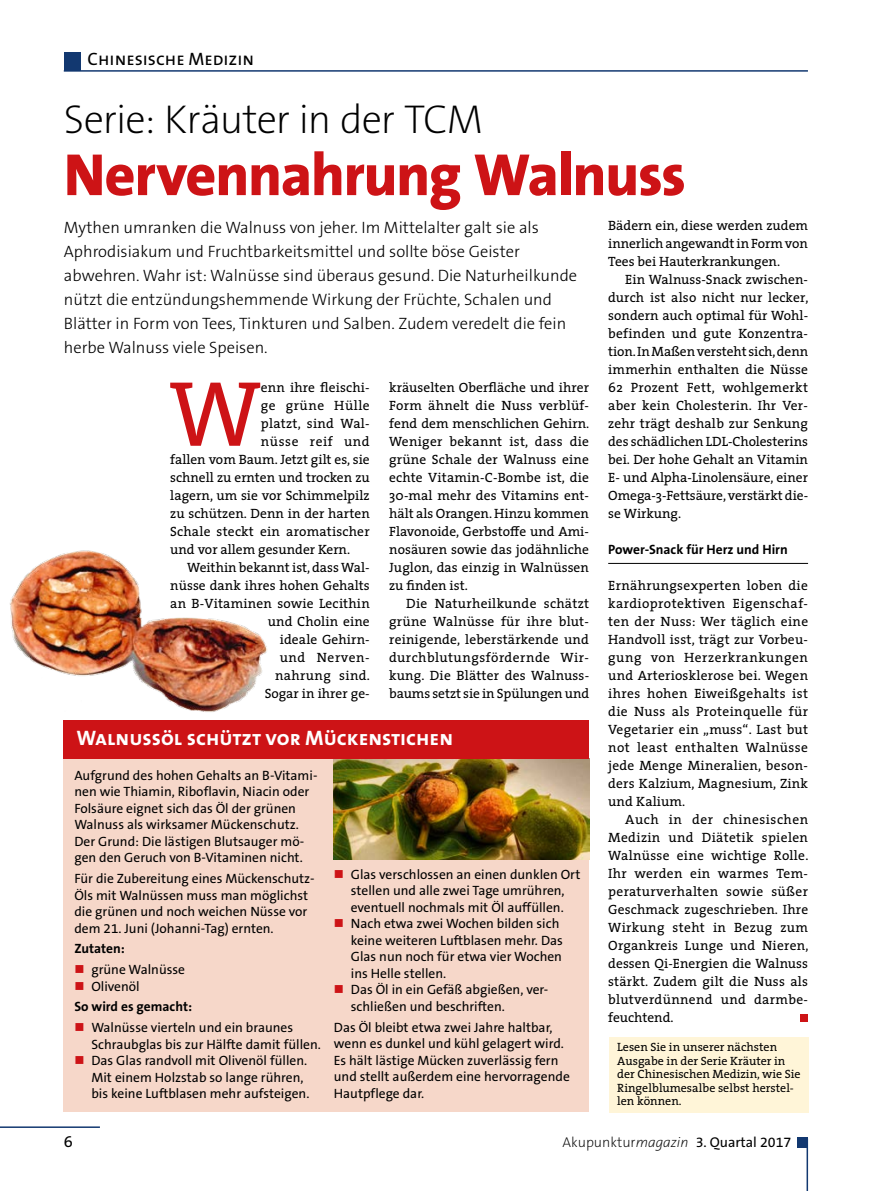
<style>
.page{position:relative;width:893px;height:1191px;background:#fff}
.page>*{position:absolute;margin:0;border:0;box-sizing:border-box;transform-origin:0 0}
.t1{font:93.45px "The Serif";color:#cd1316}
.t2{font:800 60px "The Sans B8";letter-spacing:-.025em;color:#cd1316}
.t3{font:200 40.5px "The Sans B2";letter-spacing:-.025em;color:#000}
.t4{font:700 21px "Aku Mag Caps";color:#fff}
.t5{font:18px "Aku Mag Caps";color:#000}
.t6{font:300 16.5px/24px "The Sans B3";color:#000}
.t7{font:16.5px "The Sans B5 Plain";color:#000}
.t8{font:14.25px "The Sans B5 Plain";color:#000}
.t9{font:13.5px/18px "The Serif";letter-spacing:.005em;color:#000;text-align:justify}
.t10{font:13.5px/16.5px "The Sans B5 Plain";color:#000}
.t11{font:700 13.5px "The Sans B7";color:#000}
.t12{font:13.5px "The Serif";letter-spacing:.045em;color:#000}
.t13{font:13.5px "The Serif";letter-spacing:.035em;color:#000}
.t14{font:13.5px "The Serif";letter-spacing:.025em;color:#000}
.t15{font:12px/13.5px "The Serif";color:#000}
.s1{font-family:"The Sans B2";font-weight:200}
.s2{font-family:"The Sans B2";font-weight:200;font-style:italic}
</style>
<div class="page">
<hr style="left:64px;top:70px;width:744px;height:2px;background:#123870">
<div style="left:64px;top:52px;width:17px;height:19px;background:#123870"></div>
<hr style="left:0;top:1126px;width:100px;height:2px;background:#123870">
<hr style="left:806px;top:1138px;width:2px;height:53px;background:#123870">
<div style="left:798px;top:1137px;width:10px;height:10px;background:#123870"></div>
<hr style="left:608px;top:563px;width:200px;height:1px;background:#000">
<div style="left:800px;top:1014px;width:8px;height:8px;background:#cd1316"></div>
<div style="left:609px;top:1037px;width:200px;height:75px;background:#fff5d8"></div>
<img style="left:9px;top:550px;width:258px;height:162px">
<div style="left:64px;top:757px;width:525px;height:355px;background:#f6d7c9"></div>
<img style="left:334px;top:759px;width:255px;height:101px">
<div style="left:64px;top:720px;width:525px;height:39px;background:#cd1316"></div>
<h3 class="t5" style="left:88px;top:43px;width:168px">Chinesische Medizin</h3>
<h3 class="t3" style="left:64px;top:99px;width:421px">Serie: Kräuter in der TCM</h3>
<h2 class="t2" style="left:64px;top:143px;width:624px">Nervennahrung Walnuss</h2>
<p class="t6" style="left:64px;top:216px;width:515px">Mythen umranken die Walnuss von jeher. Im Mittelalter galt sie als Aphrodisiakum und Fruchtbarkeitsmittel und sollte böse Geister abwehren. Wahr ist: Walnüsse sind überaus gesund. Die Naturheilkunde nützt die entzündungshemmende Wirkung der Früchte, Schalen und Blätter in Form von Tees, Tinkturen und Salben. Zudem veredelt die fein herbe Walnuss viele Speisen.</p>
<p class="t9" style="left:389px;top:378px;width:202px">kräuselten Oberfläche und ihrer Form ähnelt die Nuss verblüf&shy;fend dem menschlichen Gehirn.<br>Weniger bekannt ist, dass die grüne Schale der Walnuss eine echte Vitamin-C-Bombe ist, die 30-mal mehr des Vitamins ent&shy;hält als Orangen. Hinzu kommen Flavonoide, Gerbstoffe und Ami&shy;nosäuren sowie das jodähnliche Juglon, das einzig in Walnüssen zu finden ist.</p>
<p class="t9" style="left:389px;top:594px;width:201px;text-indent:17px">Die Naturheilkunde schätzt grüne Walnüsse für ihre blut&shy;reinigende, leberstärkende und durchblutungsfördernde Wir&shy;kung. Die Blätter des Walnuss&shy;baums setzt sie in Spülungen und</p>
<p class="t9" style="left:608px;top:216px;width:201px">Bädern ein, diese werden zudem innerlich angewandt in Form von Tees bei Hauterkrankungen.</p>
<p class="t9" style="left:608px;top:270px;width:202px;text-align:left;text-indent:17px">Ein Walnuss-Snack zwischen&shy;durch ist also nicht nur lecker, sondern auch optimal für Wohl&shy;befinden und gute Konzentra&shy;tion. In Maßen versteht sich, denn immerhin enthalten die Nüsse<br>62 Prozent Fett, wohlgemerkt aber kein Cholesterin. Ihr Ver&shy;zehr trägt deshalb zur Senkung des schädlichen LDL-Cholesterins bei. Der hohe Gehalt an Vitamin<br>E- und Alpha-Linolensäure, einer<br>Omega-3-Fettsäure, verstärkt die&shy;se Wirkung.</p>
<p class="t11" style="left:608px;top:542px;width:181px">Power-Snack für Herz und Hirn</p>
<p class="t9" style="left:608px;top:576px;width:201px">Ernährungsexperten loben die kardioprotektiven Eigenschaf&shy;ten der Nuss: Wer täglich eine Handvoll isst, trägt zur Vorbeu&shy;gung von Herzerkrankungen und Arteriosklerose bei. Wegen ihres hohen Eiweißgehalts ist die Nuss als Proteinquelle für Vegetarier ein „muss“. Last but not least enthalten Walnüsse jede Menge Mineralien, beson&shy;ders Kalzium, Magnesium, Zink und Kalium.</p>
<p class="t9" style="left:608px;top:810px;width:202px;text-indent:17px">Auch in der chinesischen Medizin und Diätetik spielen Walnüsse eine wichtige Rolle.<br>Ihr werden ein warmes Tem&shy;peraturverhalten sowie süßer Geschmack zugeschrieben. Ihre Wirkung steht in Bezug zum Organkreis Lunge und Nieren, dessen Qi-Energien die Walnuss stärkt. Zudem gilt die Nuss als blutverdünnend und darmbe&shy;feuchtend.</p>
<p class="t15" style="left:617px;top:1040px;width:185px">Lesen Sie in unserer nächsten<br>Ausgabe in der Serie Kräuter in der Chinesischen Medizin, wie Sie<br>Ringelblumesalbe selbst herstel&shy;len können.</p>
<h1 class="t1" style="left:170px;top:336px;width:93px">W</h1>
<p class="t9" style="left:261px;top:378px;width:110px">enn ihre fleischi-</p>
<p class="t13" style="left:261px;top:394px;width:110px">ge grüne Hülle</p>
<p class="t9" style="left:261px;top:414px;width:109px">platzt, sind Wal-</p>
<p class="t12" style="left:261px;top:430px;width:110px">nüsse reif und</p>
<p class="t9" style="left:170px;top:450px;width:201px">fallen vom Baum. Jetzt gilt es, sie</p>
<p class="t9" style="left:170px;top:468px;width:201px">schnell zu ernten und trocken zu</p>
<p class="t9" style="left:170px;top:486px;width:201px">lagern, um sie vor Schimmelpilz</p>
<p class="t9" style="left:170px;top:504px;width:201px">zu schützen. Denn in der harten</p>
<p class="t9" style="left:170px;top:522px;width:201px">Schale steckt ein aromatischer</p>
<p class="t9" style="left:170px;top:540px;width:181px">und vor allem gesunder Kern.</p>
<p class="t9" style="left:187px;top:558px;width:184px">Weithin bekannt ist, dass Wal-</p>
<p class="t9" style="left:170px;top:576px;width:201px">nüsse dank ihres hohen Gehalts</p>
<p class="t9" style="left:170px;top:594px;width:201px">an B-Vitaminen sowie Lecithin</p>
<p class="t9" style="left:268px;top:612px;width:104px">und Cholin eine</p>
<p class="t9" style="left:280px;top:630px;width:91px">ideale Gehirn-</p>
<p class="t12" style="left:280px;top:646px;width:91px">und Nerven-</p>
<p class="t14" style="left:275px;top:664px;width:96px">nahrung sind.</p>
<p class="t9" style="left:265px;top:684px;width:105px">Sogar in ihrer ge-</p>
<h3 class="t4" style="left:77px;top:720px;width:378px">Walnussöl schützt vor Mückenstichen</h3>
<p class="t10" style="left:74px;top:767px;width:245px">Aufgrund des hohen Gehalts an B-Vitami&shy;nen wie Thiamin, Riboflavin, Niacin oder Folsäure eignet sich das Öl der grünen Walnuss als wirksamer Mückenschutz.<br>Der Grund: Die lästigen Blutsauger mö&shy;gen den Geruch von B-Vitaminen nicht.</p>
<p class="t10" style="left:74px;top:870px;width:242px">Für die Zubereitung eines Mückenschutz-Öls mit Walnüssen muss man möglichst die grünen und noch weichen Nüsse vor dem 21. Juni (Johanni-Tag) ernten.</p>
<p class="t11" style="left:74px;top:941px;width:52px">Zutaten:</p>
<p class="t10" style="left:91px;top:961px;width:95px">grüne Walnüsse<br>Olivenöl</p>
<p class="t11" style="left:74px;top:999px;width:119px">So wird es gemacht:</p>
<p class="t10" style="left:91px;top:1019px;width:231px">Walnüsse vierteln und ein braunes Schraubglas bis zur Hälfte damit füllen.<br>Das Glas randvoll mit Olivenöl füllen.<br>Mit einem Holzstab so lange rühren, bis keine Luftblasen mehr aufsteigen.</p>
<p class="t10" style="left:351px;top:866px;width:231px">Glas verschlossen an einen dunklen Ort stellen und alle zwei Tage umrühren, eventuell nochmals mit Öl auffüllen.<br>Nach etwa zwei Wochen bilden sich keine weiteren Luftblasen mehr. Das<br>Glas nun noch für etwa vier Wochen ins Helle stellen.<br>Das Öl in ein Gefäß abgießen, ver&shy;schließen und beschriften.</p>
<p class="t10" style="left:334px;top:1019px;width:237px">Das Öl bleibt etwa zwei Jahre haltbar, wenn es dunkel und kühl gelagert wird.<br>Es hält lästige Mücken zuverlässig fern und stellt außerdem eine hervorragende Hautpflege dar.</p>
<p class="t7" style="left:64px;top:1132px;width:11px">6</p>
<p class="t8" style="left:562px;top:1134px;width:230px"><span class="s1">Akupunktur</span><span class="s2">magazin</span> 3. Quartal 2017</p>
</div>
